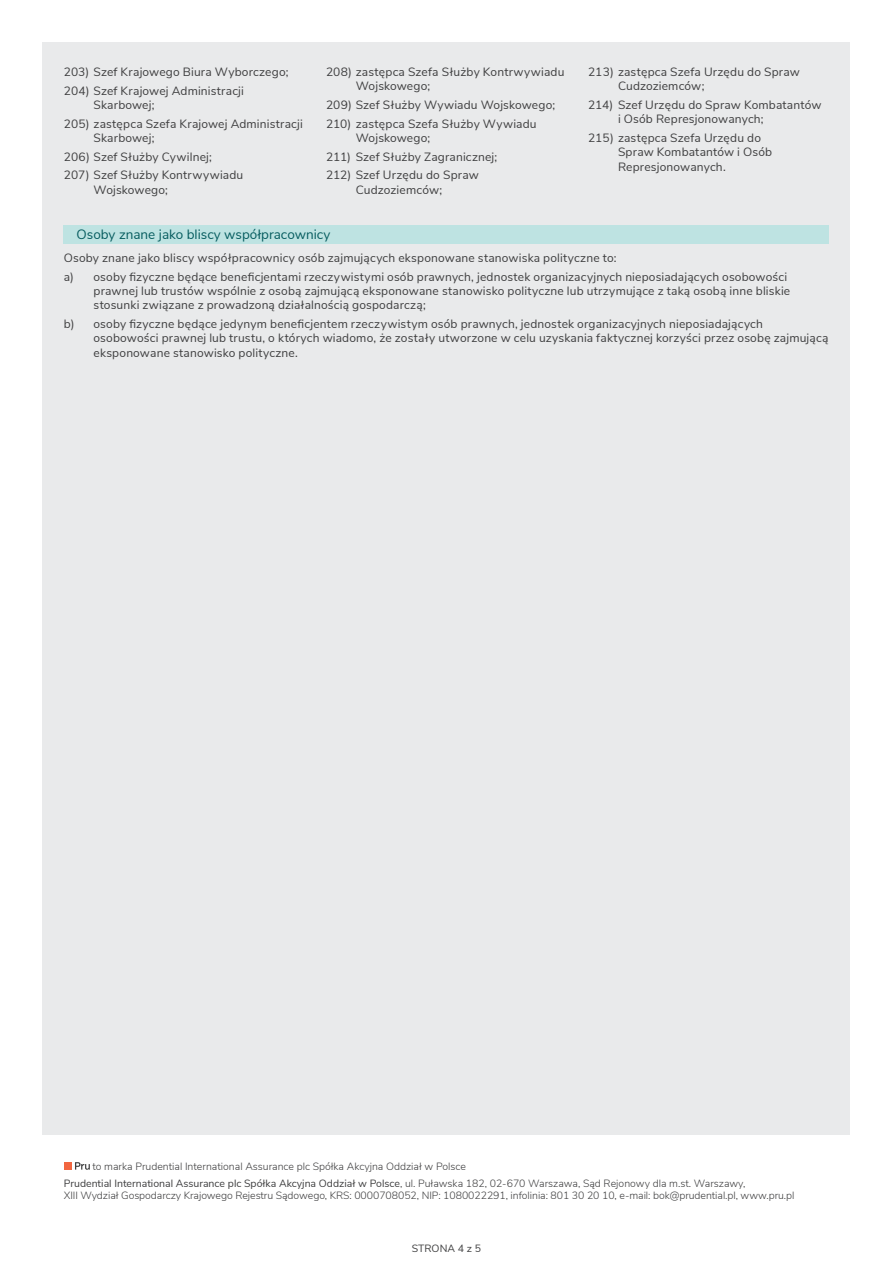
<style>
.page{position:relative;width:893px;height:1263px;background:#fff}
.page>*{position:absolute;margin:0;border:0;box-sizing:border-box;transform-origin:0 0}
.subtilt_app{font:13.5px "Nunito Sans";color:#065c5f}
.text_app{font:12px/14.4px "Nunito Sans";letter-spacing:.015em;color:#3e3e3f}
.t1{font:300 10.5px "Nunito Sans";letter-spacing:-.005em;color:#3e3e3f}
.t2{font:10.5px "Nunito Sans";color:#3e3e3f}
.s1{font-weight:300}
</style>
<div class="page">
<div style="left:43px;top:43px;width:807px;height:1092px;background:#e9eaeb"></div>
<svg style="left:75px;top:1162px;width:15px;height:8px"></svg>
<div style="left:64px;top:1162px;width:7px;height:7px;background:#f26640"></div>
<div style="left:64px;top:225px;width:765px;height:19px;background:#bee3e2"></div>
<p class="text_app" style="left:64px;top:64px;width:226px">203) Szef Krajowego Biura Wyborczego;</p>
<p class="text_app" style="left:94px;top:82px;width:152px;text-indent:-30px">204) Szef Krajowej Administracji<br>Skarbowej;</p>
<p class="text_app" style="left:94px;top:116px;width:211px;text-indent:-30px">205) zastępca Szefa Krajowej Administracji<br>Skarbowej;</p>
<p class="text_app" style="left:64px;top:149px;width:150px">206) Szef Służby Cywilnej;</p>
<p class="text_app" style="left:94px;top:167px;width:151px;text-indent:-30px">207) Szef Służby Kontrwywiadu<br>Wojskowego;</p>
<p class="text_app" style="left:356px;top:64px;width:210px;text-indent:-30px">208) zastępca Szefa Służby Kontrwywiadu<br>Wojskowego;</p>
<p class="text_app" style="left:326px;top:97px;width:231px">209) Szef Służby Wywiadu Wojskowego;</p>
<p class="text_app" style="left:356px;top:116px;width:182px;text-indent:-30px">210) zastępca Szefa Służby Wywiadu<br>Wojskowego;</p>
<p class="text_app" style="left:326px;top:149px;width:173px">211) Szef Służby Zagranicznej;</p>
<p class="text_app" style="left:326px;top:167px;width:154px;text-align:center">212) Szef Urzędu do Spraw<br>Cudzoziemców;</p>
<p class="text_app" style="left:618px;top:64px;width:183px;text-indent:-30px">213) zastępca Szefa Urzędu do Spraw<br>Cudzoziemców;</p>
<p class="text_app" style="left:618px;top:97px;width:205px;text-indent:-30px">214) Szef Urzędu do Spraw Kombatantów i Osób Represjonowanych;</p>
<p class="text_app" style="left:618px;top:130px;width:156px;text-indent:-30px">215) zastępca Szefa Urzędu do<br>Spraw Kombatantów i Osób<br>Represjonowanych.</p>
<p class="subtilt_app" style="left:77px;top:224px;width:255px">Osoby znane jako bliscy współpracownicy</p>
<p class="text_app" style="left:64px;top:250px;width:554px">Osoby znane jako bliscy współpracownicy osób zajmujących eksponowane stanowiska polityczne to:</p>
<p class="text_app" style="left:94px;top:268px;width:698px;text-indent:-30px">a) osoby fizyczne będące beneficjentami rzeczywistymi osób prawnych, jednostek organizacyjnych nieposiadających osobowości prawnej lub trustów wspólnie z osobą zajmującą eksponowane stanowisko polityczne lub utrzymujące z taką osobą inne bliskie stosunki związane z prowadzoną działalnością gospodarczą;</p>
<p class="text_app" style="left:94px;top:316px;width:736px;text-indent:-30px">b) osoby fizyczne będące jedynym beneficjentem rzeczywistym osób prawnych, jednostek organizacyjnych nieposiadających osobowości prawnej lub trustu, o których wiadomo, że zostały utworzone w celu uzyskania faktycznej korzyści przez osobę zajmującą eksponowane stanowisko polityczne.</p>
<p class="t1" style="left:92px;top:1158px;width:375px">to marka Prudential International Assurance plc Spółka Akcyjna Oddział w Polsce</p>
<p class="t2" style="left:64px;top:1175px;width:683px">Prudential International Assurance plc Spółka Akcyjna Oddział w Polsce<span class="s1">, ul. Puławska 182, 02-670 Warszawa, Sąd Rejonowy dla m.st. Warszawy,</span></p>
<p class="t1" style="left:64px;top:1188px;width:732px">XIII Wydział Gospodarczy Krajowego Rejestru Sądowego, KRS: 0000708052, NIP: 1080022291, infolinia: 801 30 20 10, e-mail: bok@prudential.pl, www.pru.pl</p>
<p class="t2" style="left:412px;top:1241px;width:71px">STRONA 4 z 5</p>
</div>
